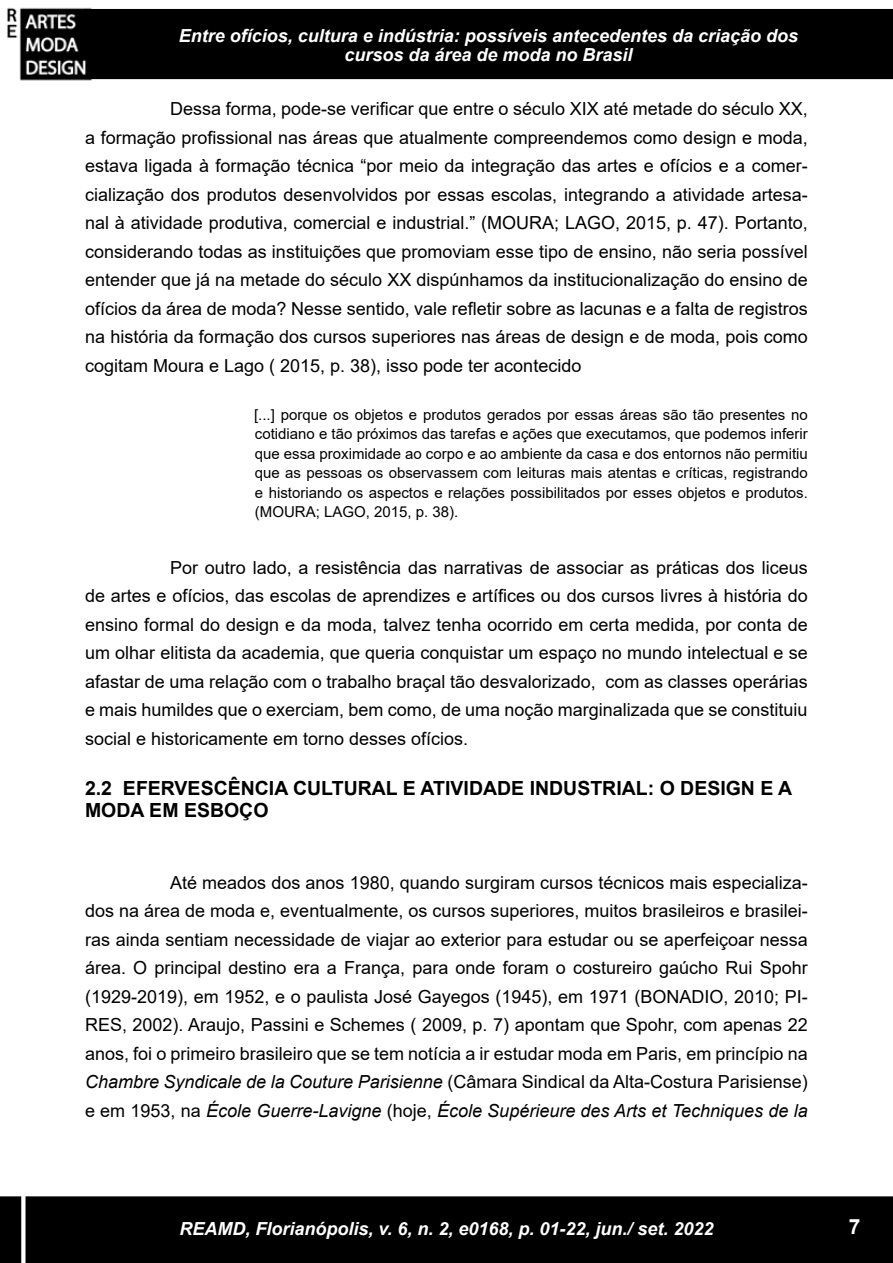
<style>
.page{position:relative;width:893px;height:1263px;background:#fff}
.page>*{position:absolute;margin:0;border:0;box-sizing:border-box;transform-origin:0 0}
.t1{font:700 21px "Arial";color:#fff}
.t2{font:700 19.5px/21.8px "Arial";color:#000}
.t3{font:18px/28.5px "Arial";color:#000;text-align:justify}
.t4{font:italic 700 18px/18.6px "Arial";color:#fff;text-align:center}
.t5{font:15px/19.5px "Arial";color:#000;text-align:justify}
.s1{font-style:italic}
</style>
<div class="page">
<div style="left:85px;top:10px;width:807px;height:68px;background:#000"></div>
<div style="left:84px;top:9px;width:809px;height:70px;border:2px solid #000"></div>
<img style="left:7px;top:7px;width:93px;height:74px">
<div style="left:1px;top:1197px;width:891px;height:65px;background:#000"></div>
<div style="left:0;top:1196px;width:893px;height:67px;border:2px solid #000"></div>
<div style="left:21px;top:383px;width:5px;height:880px;background:#fff"></div>
<p class="t4" style="left:179px;top:27px;width:621px">Entre ofícios, cultura e indústria: possíveis antecedentes da criação dos cursos da área de moda no Brasil</p>
<p class="t3" style="left:85px;top:94px;width:724px;text-indent:85px">Dessa forma, pode-se verificar que entre o século XIX até metade do século XX, a formação profissional nas áreas que atualmente compreendemos como design e moda, estava ligada à formação técnica “por meio da integração das artes e ofícios e a comer&shy;cialização dos produtos desenvolvidos por essas escolas, integrando a atividade artesa&shy;nal à atividade produtiva, comercial e industrial.” (MOURA; LAGO, 2015, p. 47). Portanto, considerando todas as instituições que promoviam esse tipo de ensino, não seria possível entender que já na metade do século XX dispúnhamos da institucionalização do ensino de ofícios da área de moda? Nesse sentido, vale refletir sobre as lacunas e a falta de registros na história da formação dos cursos superiores nas áreas de design e de moda, pois como cogitam Moura e Lago ( 2015, p. 38), isso pode ter acontecido</p>
<p class="t5" style="left:254px;top:404px;width:555px">[...] porque os objetos e produtos gerados por essas áreas são tão presentes no cotidiano e tão próximos das tarefas e ações que executamos, que podemos inferir que essa proximidade ao corpo e ao ambiente da casa e dos entornos não permitiu que as pessoas os observassem com leituras mais atentas e críticas, registrando e historiando os aspectos e relações possibilitados por esses objetos e produtos. (MOURA; LAGO, 2015, p. 38).</p>
<p class="t3" style="left:85px;top:553px;width:724px;text-indent:85px">Por outro lado, a resistência das narrativas de associar as práticas dos liceus de artes e ofícios, das escolas de aprendizes e artífices ou dos cursos livres à história do ensino formal do design e da moda, talvez tenha ocorrido em certa medida, por conta de um olhar elitista da academia, que queria conquistar um espaço no mundo intelectual e se afastar de uma relação com o trabalho braçal tão desvalorizado, com as classes operárias e mais humildes que o exerciam, bem como, de uma noção marginalizada que se constituiu social e historicamente em torno desses ofícios.</p>
<p class="t2" style="left:85px;top:777px;width:709px">2.2 EFERVESCÊNCIA CULTURAL E ATIVIDADE INDUSTRIAL: O DESIGN E A<br>MODA EM ESBOÇO</p>
<p class="t3" style="left:85px;top:868px;width:724px;text-indent:85px">Até meados dos anos 1980, quando surgiram cursos técnicos mais especializa&shy;dos na área de moda e, eventualmente, os cursos superiores, muitos brasileiros e brasilei&shy;ras ainda sentiam necessidade de viajar ao exterior para estudar ou se aperfeiçoar nessa área. O principal destino era a França, para onde foram o costureiro gaúcho Rui Spohr (1929-2019), em 1952, e o paulista José Gayegos (1945), em 1971 (BONADIO, 2010; PI-RES, 2002). Araujo, Passini e Schemes ( 2009, p. 7) apontam que Spohr, com apenas 22 anos, foi o primeiro brasileiro que se tem notícia a ir estudar moda em Paris, em princípio na <span class="s1">Chambre Syndicale de la Couture Parisienne</span> (Câmara Sindical da Alta-Costura Parisiense) e em 1953, na <span class="s1">École Guerre-Lavigne</span> (hoje, <span class="s1">École Supérieure des Arts et Techniques de la</span></p>
<p class="t4" style="left:179px;top:1220px;width:536px">REAMD, Florianópolis, v. 6, n. 2, e0168, p. 01-22, jun./ set. 2022</p>
<p class="t1" style="left:849px;top:1211px;width:13px">7</p>
</div>
